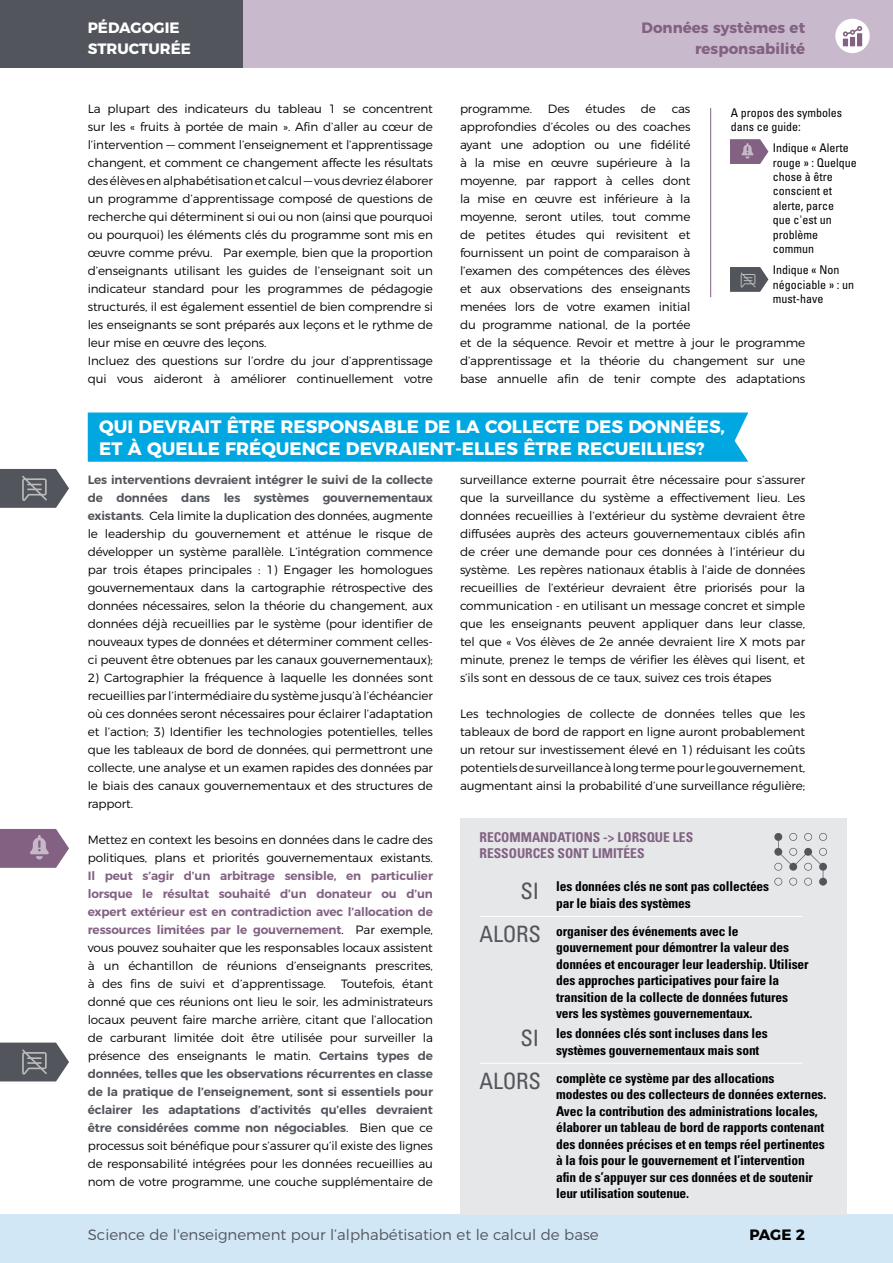
<style>
.page{position:relative;width:893px;height:1263px;background:#fff}
.page>*{position:absolute;margin:0;border:0;box-sizing:border-box;transform-origin:0 0}
.PED_infobox{font:condensed 22.5px "Univers LT Std";letter-spacing:-.01em;color:#52555b}
.PED_head{font:700 18px/21.6px "Montserrat";color:#fff}
.t1{font:300 15px "Montserrat";color:#52555b}
.t2{font:700 15px/21px "Montserrat";color:#826182;text-align:right}
.t3{font:700 15px/21px "Montserrat";color:#fff}
.t4{font:700 15px "Montserrat";color:#000}
.PED_infobox-2{font:700 condensed 13.5px/16.5px "Univers LT Std";letter-spacing:-.01em;color:#000}
.PED_head-2{font:700 condensed 13.5px/16.2px "Univers LT Std";color:#826182}
.PED_body{font:300 12px/18px "Montserrat";letter-spacing:-.01em;color:#000;text-align:justify}
.TOC_main{font:condensed 12px/14.4px "Univers LT Std";color:#000}
.s1{font-weight:600;color:#52555b}
.s2{font-weight:600;color:#826182}
</style>
<div class="page">
<div style="left:0;top:0;width:893px;height:67px;background:#c8bacc"></div>
<div style="left:0;top:0;width:242px;height:67px;background:#52555b"></div>
<div style="left:0;top:1214px;width:893px;height:49px;background:#d2e7f6"></div>
<div style="left:835px;top:19px;width:35px;height:34px;background:#fff;border-radius:50%"></div>
<svg style="left:843px;top:26px;width:19px;height:20px"></svg>
<div style="left:460px;top:818px;width:387px;height:396px;background:#e5e7e8"></div>
<svg style="left:0;top:829px;width:69px;height:39px;background:#937794"></svg>
<div style="left:88px;top:412px;width:660px;height:50px;background:#00a7e1"></div>
<hr style="left:479px;top:916px;width:323px;height:1px;background:#fff">
<hr style="left:479px;top:1063px;width:323px;height:1px;background:#fff">
<svg style="left:774px;top:833px;width:53px;height:52px"></svg>
<svg style="left:0;top:469px;width:69px;height:39px;background:#6b6e73"></svg>
<svg style="left:0;top:1042px;width:69px;height:39px;background:#6c6f74"></svg>
<svg style="left:730px;top:139px;width:38px;height:25px"></svg>
<hr style="left:710px;top:108px;width:1px;height:189px;background:#826182">
<svg style="left:730px;top:267px;width:38px;height:25px"></svg>
<p class="t3" style="left:88px;top:16px;width:105px">PÉDAGOGIE<br>STRUCTURÉE</p>
<p class="PED_body" style="left:88px;top:99px;width:347px">La plupart des indicateurs du tableau 1 se concentrent sur les « fruits à portée de main ». Afin d’aller au cœur de l’intervention — comment l’enseignement et l’apprentissage changent, et comment ce changement affecte les résultats des élèves en alphabétisation et calcul — vous devriez élaborer un programme d’apprentissage composé de questions de recherche qui déterminent si oui ou non (ainsi que pourquoi ou pourquoi) les éléments clés du programme sont mis en œuvre comme prévu. Par exemple, bien que la proportion d’enseignants utilisant les guides de l’enseignant soit un indicateur standard pour les programmes de pédagogie structurés, il est également essentiel de bien comprendre si les enseignants se sont préparés aux leçons et le rythme de leur mise en œuvre des leçons.</p>
<p class="PED_body" style="left:88px;top:351px;width:347px">Incluez des questions sur l’ordre du jour d’apprentissage qui vous aideront à améliorer continuellement votre</p>
<p class="t2" style="left:641px;top:16px;width:165px">Données systèmes et responsabilité</p>
<p class="PED_body" style="left:460px;top:99px;width:74px">programme.</p>
<p class="PED_body" style="left:548px;top:99px;width:23px">Des</p>
<p class="PED_body" style="left:586px;top:99px;width:41px">études</p>
<p class="PED_body" style="left:641px;top:99px;width:17px">de</p>
<p class="PED_body" style="left:460px;top:99px;width:347px;text-align:left;text-indent:212px">cas<br>approfondies d’écoles ou des coaches<br>ayant une adoption ou une fidélité<br>à la mise en œuvre supérieure à la<br>moyenne, par rapport à celles dont<br>la mise en œuvre est inférieure à la<br>moyenne, seront utiles, tout comme<br>de petites études qui revisitent et<br>fournissent un point de comparaison à<br>l’examen des compétences des élèves<br>et aux observations des enseignants<br>menées lors de votre examen initial<br>du programme national, de la portée<br>et de la séquence. Revoir et mettre à jour le programme d’apprentissage et la théorie du changement sur une base annuelle afin de tenir compte des adaptations</p>
<p class="TOC_main" style="left:731px;top:105px;width:113px">A propos des symboles dans ce guide:</p>
<p class="TOC_main" style="left:773px;top:141px;width:85px">Indique « Alerte rouge » : Quelque chose à être conscient et alerte, parce<br>que c'est un problème commun</p>
<p class="TOC_main" style="left:773px;top:263px;width:83px">Indique « Non négociable » : un must-have</p>
<p class="PED_head" style="left:99px;top:414px;width:627px">QUI DEVRAIT ÊTRE RESPONSABLE DE LA COLLECTE DES DONNÉES,<br>ET À QUELLE FRÉQUENCE DEVRAIENT-ELLES ÊTRE RECUEILLIES?</p>
<p class="PED_body" style="left:88px;top:469px;width:347px"><span class="s1">Les interventions devraient intégrer le suivi de la collecte de données dans les systèmes gouvernementaux existants</span>. Cela limite la duplication des données, augmente le leadership du gouvernement et atténue le risque de développer un système parallèle. L’intégration commence par trois étapes principales : 1) Engager les homologues gouvernementaux dans la cartographie rétrospective des données nécessaires, selon la théorie du changement, aux données déjà recueillies par le système (pour identifier de nouveaux types de données et déterminer comment celles&shy;ci peuvent être obtenues par les canaux gouvernementaux);</p>
<p class="PED_body" style="left:88px;top:667px;width:347px">2) Cartographier la fréquence à laquelle les données sont recueillies par l’intermédiaire du système jusqu’à l’échéancier où ces données seront nécessaires pour éclairer l’adaptation et l’action; 3) Identifier les technologies potentielles, telles que les tableaux de bord de données, qui permettront une collecte, une analyse et un examen rapides des données par le biais des canaux gouvernementaux et des structures de rapport.</p>
<p class="PED_body" style="left:88px;top:829px;width:347px">Mettez en context les besoins en données dans le cadre des politiques, plans et priorités gouvernementaux existants.<br><span class="s2">Il peut s’agir d’un arbitrage sensible, en particulier lorsque le résultat souhaité d’un donateur ou d’un expert extérieur est en contradiction avec l’allocation de ressources limitées par le gouvernement</span>. Par exemple, vous pouvez souhaiter que les responsables locaux assistent à un échantillon de réunions d’enseignants prescrites, à des fins de suivi et d’apprentissage.</p>
<p class="PED_body" style="left:88px;top:973px;width:347px;text-indent:253px">Toutefois, étant donné que ces réunions ont lieu le soir, les administrateurs locaux peuvent faire marche arrière, citant que l’allocation de carburant limitée doit être utilisée pour surveiller la présence des enseignants le matin. <span class="s1">Certains types de données, telles que les observations récurrentes en classe de la pratique de l’enseignement, sont si essentiels pour éclairer les adaptations d’activités qu’elles devraient être considérées comme non négociables</span>. Bien que ce processus soit bénéfique pour s’assurer qu’il existe des lignes de responsabilité intégrées pour les données recueillies au nom de votre programme, une couche supplémentaire de</p>
<p class="PED_body" style="left:460px;top:469px;width:347px">surveillance externe pourrait être nécessaire pour s’assurer que la surveillance du système a effectivement lieu. Les données recueillies à l’extérieur du système devraient être diffusées auprès des acteurs gouvernementaux ciblés afin de créer une demande pour ces données à l’intérieur du système. Les repères nationaux établis à l’aide de données recueillies de l’extérieur devraient être priorisés pour la communication - en utilisant un message concret et simple que les enseignants peuvent appliquer dans leur classe, tel que « Vos élèves de 2e année devraient lire X mots par minute, prenez le temps de vérifier les élèves qui lisent, et s’ils sont en dessous de ce taux, suivez ces trois étapes</p>
<p class="PED_body" style="left:460px;top:703px;width:347px">Les technologies de collecte de données telles que les tableaux de bord de rapport en ligne auront probablement un retour sur investissement élevé en 1) réduisant les coûts potentiels de surveillance à long terme pour le gouvernement, augmentant ainsi la probabilité d’une surveillance régulière;</p>
<p class="PED_head-2" style="left:479px;top:829px;width:215px">RECOMMANDATIONS -&gt; LORSQUE LES<br>RESSOURCES SONT LIMITÉES</p>
<p class="PED_infobox-2" style="left:556px;top:878px;width:215px">les données clés ne sont pas collectées par le biais des systèmes</p>
<p class="PED_infobox-2" style="left:556px;top:922px;width:254px">organiser des événements avec le gouvernement pour démontrer la valeur des données et encourager leur leadership. Utiliser des approches participatives pour faire la transition de la collecte de données futures vers les systèmes gouvernementaux.</p>
<p class="PED_infobox" style="left:521px;top:877px;width:20px">SI</p>
<p class="PED_infobox" style="left:479px;top:920px;width:63px">ALORS</p>
<p class="PED_infobox" style="left:521px;top:1024px;width:20px">SI</p>
<p class="PED_infobox" style="left:479px;top:1067px;width:63px">ALORS</p>
<p class="PED_infobox-2" style="left:556px;top:1025px;width:213px">les données clés sont incluses dans les systèmes gouvernementaux mais sont</p>
<p class="PED_infobox-2" style="left:556px;top:1069px;width:272px">complète ce système par des allocations modestes ou des collecteurs de données externes.<br>Avec la contribution des administrations locales, élaborer un tableau de bord de rapports contenant des données précises et en temps réel pertinentes à la fois pour le gouvernement et l’intervention afin de s’appuyer sur ces données et de soutenir leur utilisation soutenue.</p>
<p class="t1" style="left:88px;top:1223px;width:512px">Science de l'enseignement pour l’alphabétisation et le calcul de base</p>
<p class="t4" style="left:749px;top:1223px;width:57px">PAGE 2</p>
</div>
